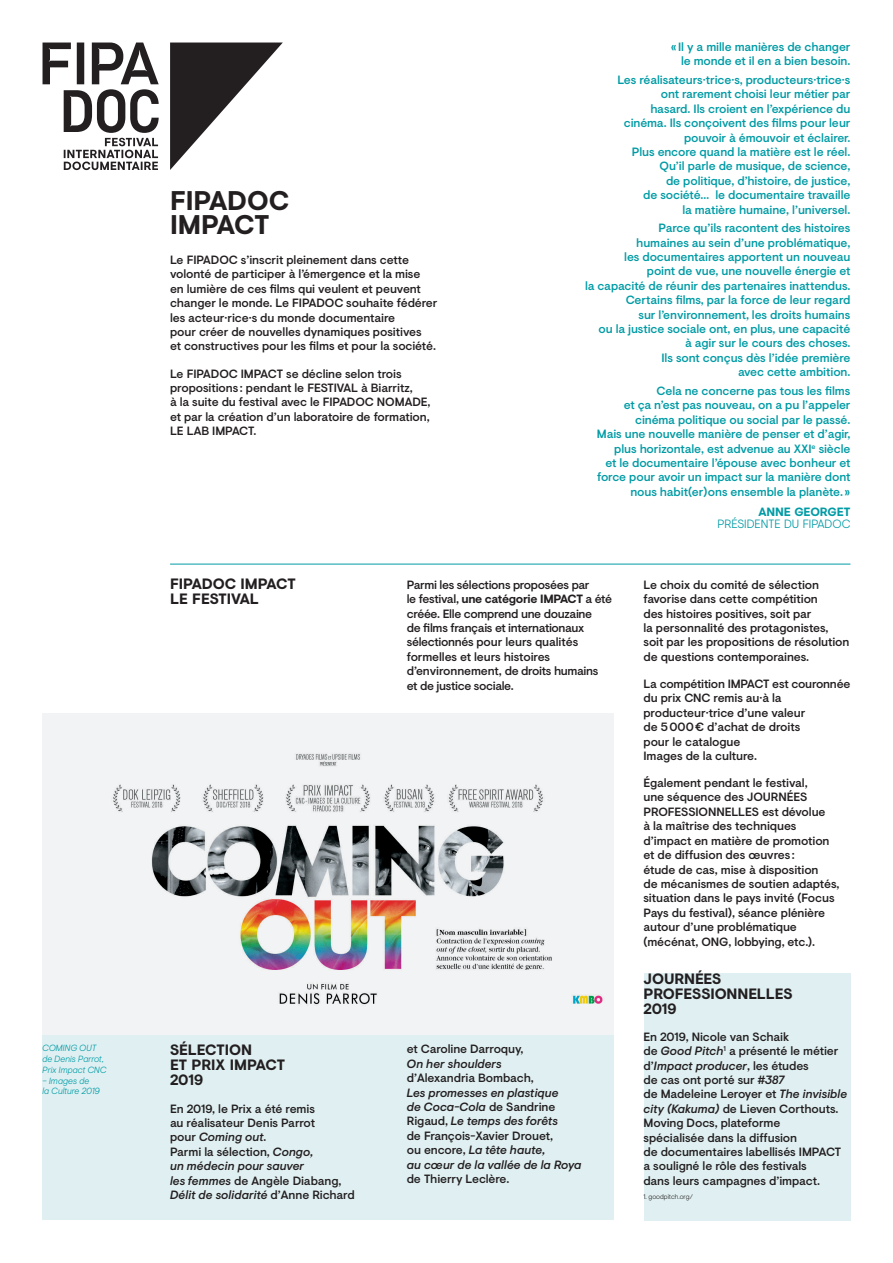
<style>
.page{position:relative;width:893px;height:1263px;background:#fff}
.page>*{position:absolute;margin:0;border:0;box-sizing:border-box;transform-origin:0 0}
.t1{font:700 27px/24.3px "Visuelt";letter-spacing:-.005em;color:#231f20}
.t2{font:700 15px/15px "Visuelt";letter-spacing:-.005em;color:#231f20}
.t3{font:500 12px/14.4px "Visuelt";letter-spacing:-.01em;color:#231f20}
.t4{font:500 12px/14.4px "Visuelt";letter-spacing:-.01em;color:#009ba5;text-align:right}
.t5{font:italic 500 12px/14.4px "Visuelt";letter-spacing:-.01em;color:#231f20}
.t6{font:300 12px "Visuelt";color:#009ba5}
.t7{font:700 12px "Visuelt";letter-spacing:-.01em;color:#009ba5}
.t8{font:italic 300 9px/10.8px "Visuelt";color:#009ba5}
.t9{font:300 6.75px "Visuelt";color:#231f20}
.s1{font-weight:700}
.s2{font-style:italic}
.s3{font-style:normal}
</style>
<div class="page">
<svg style="left:43px;top:43px;width:240px;height:127px"></svg>
<hr style="left:170px;top:564px;width:680px;height:1px;background:#009ba5">
<div style="left:643px;top:973px;width:207px;height:247px;background:#e0f0f2"></div>
<div style="left:43px;top:1033px;width:571px;height:187px;background:#e0f0f2"></div>
<div style="left:43px;top:713px;width:571px;height:321px;background:#f2f3f4"></div>
<img style="left:113px;top:754px;width:490px;height:251px">
<p class="t8" style="left:43px;top:1042px;width:66px">COMING OUT de Denis Parrot,<br>Prix Impact CNC</p>
<p class="t8" style="left:43px;top:1074px;width:59px">– Images de<br>la Culture 2019</p>
<h1 class="t1" style="left:170px;top:187px;width:120px">FIPADOC<br>IMPACT</h1>
<p class="t3" style="left:170px;top:252px;width:269px">Le FIPADOC s’inscrit pleinement dans cette volonté de participer à l’émergence et la mise en lumière de ces films qui veulent et peuvent changer le monde. Le FIPADOC souhaite fédérer les acteur·rice·s du monde documentaire<br>pour créer de nouvelles dynamiques positives<br>et constructives pour les films et pour la société.</p>
<p class="t3" style="left:170px;top:366px;width:262px">Le FIPADOC IMPACT se décline selon trois propositions : pendant le FESTIVAL à Biarritz,<br>à la suite du festival avec le FIPADOC NOMADE, et par la création d’un laboratoire de formation, LE LAB IMPACT.</p>
<p class="t4" style="left:671px;top:39px;width:181px">« Il y a mille manières de changer le monde et il en a bien besoin.</p>
<p class="t4" style="left:617px;top:72px;width:235px">Les réalisateurs·trice·s, producteurs·trice·s ont rarement choisi leur métier par<br>hasard. Ils croient en l’expérience du cinéma. Ils conçoivent des films pour leur pouvoir à émouvoir et éclairer.<br>Plus encore quand la matière est le réel.<br>Qu’il parle de musique, de science,<br>de politique, d’histoire, de justice,<br>de société… le documentaire travaille<br>la matière humaine, l’universel.</p>
<p class="t4" style="left:585px;top:220px;width:267px">Parce qu’ils racontent des histoires<br>humaines au sein d’une problématique,<br>les documentaires apportent un nouveau<br>point de vue, une nouvelle énergie et<br>la capacité de réunir des partenaires inattendus.<br>Certains films, par la force de leur regard<br>sur l’environnement, les droits humains<br>ou la justice sociale ont, en plus, une capacité<br>à agir sur le cours des choses.<br>Ils sont conçus dès l’idée première<br>avec cette ambition.</p>
<p class="t4" style="left:597px;top:383px;width:255px">Cela ne concerne pas tous les films<br>et ça n’est pas nouveau, on a pu l’appeler cinéma politique ou social par le passé.<br>Mais une nouvelle manière de penser et d’agir, plus horizontale, est advenue au XXI<sup>e</sup> siècle<br>et le documentaire l’épouse avec bonheur et force pour avoir un impact sur la manière dont nous habit(er)ons ensemble la planète. »</p>
<p class="t7" style="left:758px;top:503px;width:94px">ANNE GEORGET</p>
<p class="t6" style="left:717px;top:515px;width:135px">PRÉSIDENTE DU FIPADOC</p>
<p class="t2" style="left:170px;top:576px;width:127px">FIPADOC IMPACT<br>LE FESTIVAL</p>
<p class="t3" style="left:407px;top:577px;width:207px">Parmi les sélections proposées par<br>le festival, <span class="s1">une catégorie IMPACT</span> a été créée. Elle comprend une douzaine<br>de films français et internationaux sélectionnés pour leurs qualités formelles et leurs histoires d’environnement, de droits humains<br>et de justice sociale.</p>
<p class="t3" style="left:643px;top:577px;width:207px">Le choix du comité de sélection favorise dans cette compétition<br>des histoires positives, soit par<br>la personnalité des protagonistes, soit par les propositions de résolution de questions contemporaines.</p>
<p class="t3" style="left:643px;top:676px;width:208px">La compétition IMPACT est couronnée du prix CNC remis au·à la producteur·trice d’une valeur<br>de 5000€ d’achat de droits<br>pour le catalogue<br>Images de la culture.</p>
<p class="t3" style="left:643px;top:775px;width:197px">Également pendant le festival,<br>une séquence des JOURNÉES<br>PROFESSIONNELLES est dévolue<br>à la maîtrise des techniques d’impact en matière de promotion et de diffusion des œuvres :<br>étude de cas, mise à disposition<br>de mécanismes de soutien adaptés, situation dans le pays invité (Focus<br>Pays du festival), séance plénière autour d’une problématique (mécénat, ONG, lobbying, etc.).</p>
<p class="t2" style="left:170px;top:1042px;width:116px">SÉLECTION<br>ET PRIX IMPACT<br>2019</p>
<p class="t3" style="left:170px;top:1101px;width:186px">En 2019, le Prix a été remis<br>au réalisateur Denis Parrot<br>pour <span class="s2">Coming out.<br></span>Parmi la sélection, <span class="s2">Congo,<br>un médecin pour sauver<br>les femmes</span> de Angèle Diabang,<br><span class="s2">Délit de solidarité</span> d’Anne Richard</p>
<p class="t3" style="left:407px;top:1041px;width:118px">et Caroline Darroquy,</p>
<p class="t5" style="left:407px;top:1056px;width:97px">On her shoulders</p>
<p class="t3" style="left:407px;top:1070px;width:128px">d’Alexandria Bombach,</p>
<p class="t5" style="left:407px;top:1085px;width:176px">Les promesses en plastique<br>de Coca-Cola <span class="s3">de Sandrine<br>Rigaud,</span> Le temps des forêts<br><span class="s3">de François-Xavier Drouet,<br>ou encore,</span> La tête haute,<br>au cœur de la vallée de la Roya</p>
<p class="t3" style="left:407px;top:1171px;width:104px">de Thierry Leclère.</p>
<p class="t2" style="left:643px;top:970px;width:151px">JOURNÉES<br>PROFESSIONNELLES<br>2019</p>
<p class="t3" style="left:643px;top:1029px;width:205px">En 2019, Nicole van Schaik<br>de <span class="s2">Good Pitch</span><sup>1</sup> a présenté le métier d’<span class="s2">Impact producer</span>, les études<br>de cas ont porté sur <span class="s2">#387<br></span>de Madeleine Leroyer et <span class="s2">The invisible city (Kakuma)</span> de Lieven Corthouts.<br>Moving Docs, plateforme<br>spécialisée dans la diffusion<br>de documentaires labellisés IMPACT a souligné le rôle des festivals<br>dans leurs campagnes d’impact.</p>
<p class="t9" style="left:643px;top:1192px;width:51px">1. goodpitch.org/</p>
</div>
